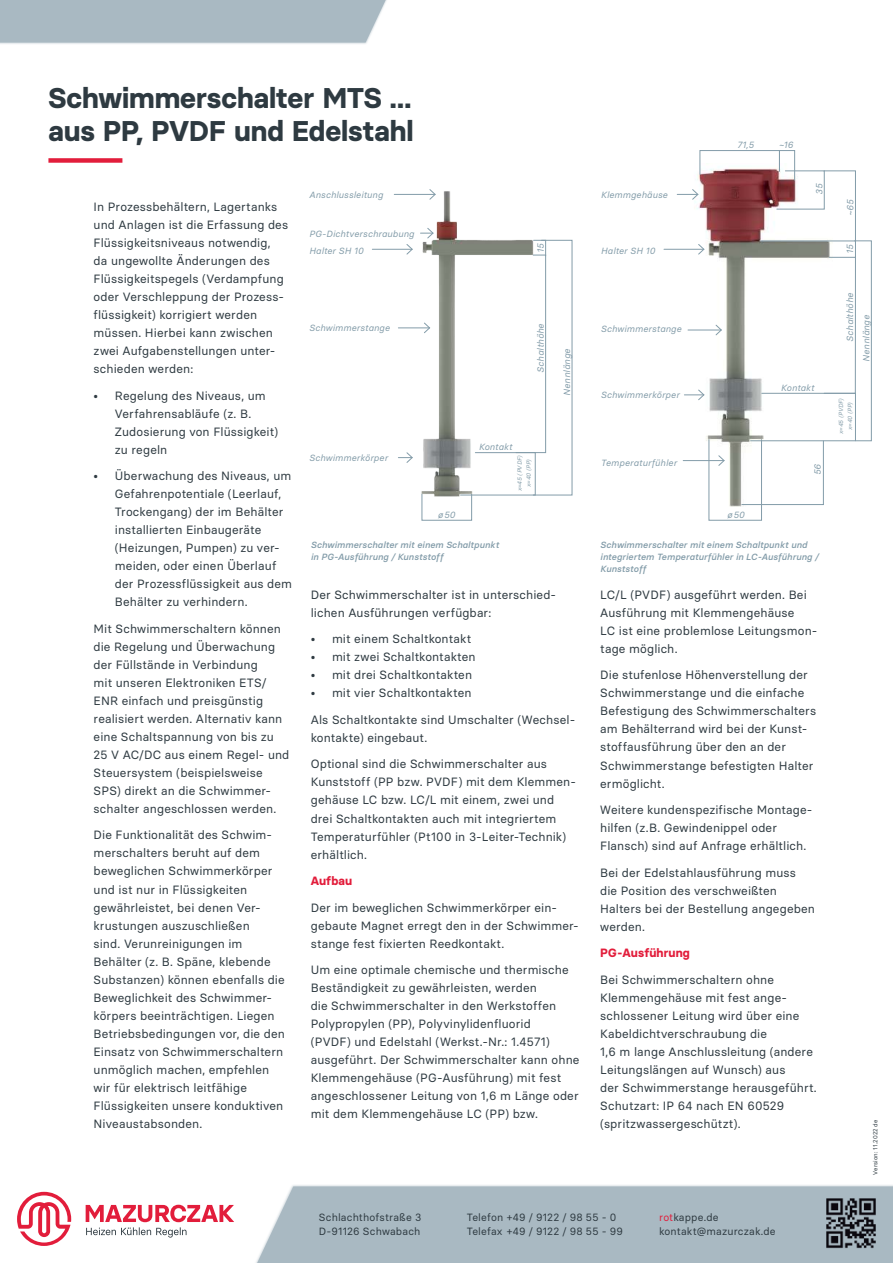
<style>
.page{position:relative;width:893px;height:1263px;background:#fff}
.page>*{position:absolute;margin:0;border:0;box-sizing:border-box;transform-origin:0 0}
.t1{font:700 28.5px/33px "Basier Square";color:#2e3a41}
.t2{font:12px/18px "Basier Square";letter-spacing:.01em;color:#2e3a41}
.t3{font:700 12px "Basier Square";letter-spacing:.015em;color:#e21d3b}
.t4{font:10.5px/13.5px "Basier Square";letter-spacing:.015em;color:#2e3a41}
.t5{font:italic 9px "Basier Square";letter-spacing:.015em;color:#839ca9}
.t6{font:italic 500 9px/12px "Basier Square";letter-spacing:.02em;color:#839ca9}
.t7{font:italic 6px/9px "Basier Square";letter-spacing:.015em;color:#839ca9;text-align:center}
.t8{font:6px "Basier Square";letter-spacing:.02em;color:#2e3a41}
.s1{color:#e21d3b}
</style>
<div class="page">
<div style="left:242px;top:1184px;width:651px;height:79px;background:#a9b9c2;opacity:.7"></div>
<div style="left:244px;top:1186px;width:649px;height:77px;background:#a9b9c2"></div>
<svg style="left:17px;top:1192px;width:54px;height:54px"></svg>
<svg style="left:86px;top:1205px;width:148px;height:32px"></svg>
<img style="left:825px;top:1197px;width:52px;height:52px">
<div style="left:0;top:0;width:413px;height:45px;background:#a9b9c2;opacity:.7"></div>
<svg style="left:0;top:0;width:411px;height:43px"></svg>
<img style="left:383px;top:191px;width:172px;height:330px">
<div style="left:48px;top:158px;width:74px;height:5px;background:#e21d3b"></div>
<div style="left:709px;top:439px;width:53px;height:82px;border:1px solid #839ca9"></div>
<svg style="left:398px;top:452px;width:15px;height:11px"></svg>
<hr style="left:664px;top:249px;width:40px;height:1px;background:#839ca9">
<hr style="left:372px;top:249px;width:40px;height:1px;background:#839ca9">
<svg style="left:406px;top:243px;width:7px;height:12px"></svg>
<hr style="left:394px;top:194px;width:41px;height:1px;background:#839ca9">
<svg style="left:429px;top:189px;width:7px;height:11px"></svg>
<svg style="left:420px;top:227px;width:14px;height:12px"></svg>
<hr style="left:398px;top:327px;width:32px;height:1px;background:#839ca9">
<svg style="left:423px;top:322px;width:8px;height:12px"></svg>
<div style="left:422px;top:494px;width:50px;height:27px;border:1px solid #839ca9"></div>
<svg style="left:677px;top:150px;width:195px;height:355px"></svg>
<svg style="left:460px;top:240px;width:113px;height:256px"></svg>
<h1 class="t1" style="left:48px;top:82px;width:367px">Schwimmerschalter MTS ... aus PP, PVDF und Edelstahl</h1>
<p class="t5" style="left:737px;top:141px;width:18px">71,5</p>
<p class="t5" style="left:779px;top:141px;width:16px">~16</p>
<p class="t2" style="left:94px;top:198px;width:196px">In Prozessbehältern, Lagertanks und Anlagen ist die Erfassung des<br>Flüssigkeitsniveaus notwendig,<br>da ungewollte Änderungen des<br>Flüssigkeitspegels (Verdampfung oder Verschleppung der Prozess&shy;flüssigkeit) korrigiert werden müssen. Hierbei kann zwischen zwei Aufgabenstellungen unter&shy;schieden werden:</p>
<p class="t2" style="left:115px;top:387px;width:165px;text-indent:-21px">• Regelung des Niveaus, um<br>Verfahrensabläufe (z. B.<br>Zudosierung von Flüssigkeit) zu regeln</p>
<p class="t2" style="left:115px;top:467px;width:179px;text-indent:-21px">• Überwachung des Niveaus, um<br>Gefahrenpotentiale (Leerlauf,<br>Trockengang) der im Behälter installierten Einbaugeräte (Heizungen, Pumpen) zu ver&shy;meiden, oder einen Überlauf der Prozessflüssigkeit aus dem<br>Behälter zu verhindern.</p>
<p class="t2" style="left:94px;top:620px;width:197px">Mit Schwimmerschaltern können die Regelung und Überwachung der Füllstände in Verbindung<br>mit unseren Elektroniken ETS/<br>ENR einfach und preisgünstig realisiert werden. Alternativ kann eine Schaltspannung von bis zu<br>25 V AC/DC aus einem Regel- und<br>Steuersystem (beispielsweise<br>SPS) direkt an die Schwimmer&shy;schalter angeschlossen werden.</p>
<p class="t2" style="left:94px;top:826px;width:193px">Die Funktionalität des Schwim&shy;merschalters beruht auf dem beweglichen Schwimmerkörper und ist nur in Flüssigkeiten gewährleistet, bei denen Ver&shy;krustungen auszuschließen<br>sind. Verunreinigungen im<br>Behälter (z. B. Späne, klebende<br>Substanzen) können ebenfalls die<br>Beweglichkeit des Schwimmer&shy;körpers beeinträchtigen. Liegen<br>Betriebsbedingungen vor, die den<br>Einsatz von Schwimmerschaltern unmöglich machen, empfehlen wir für elektrisch leitfähige<br>Flüssigkeiten unsere konduktiven<br>Niveaustabsonden.</p>
<p class="t5" style="left:309px;top:191px;width:75px">Anschlussleitung</p>
<p class="t5" style="left:309px;top:230px;width:107px">PG-Dichtverschraubung</p>
<p class="t5" style="left:601px;top:191px;width:68px">Klemmgehäuse</p>
<p class="t5" style="left:816px;top:195px;width:13px;rotate:-90deg">35</p>
<p class="t5" style="left:847px;top:216px;width:18px;rotate:-90deg">~65</p>
<p class="t5" style="left:537px;top:253px;width:11px;rotate:-90deg">15</p>
<p class="t5" style="left:846px;top:254px;width:11px;rotate:-90deg">15</p>
<p class="t5" style="left:846px;top:342px;width:51px;rotate:-90deg">Schalthöhe</p>
<p class="t5" style="left:309px;top:247px;width:56px">Halter SH 10</p>
<p class="t5" style="left:601px;top:247px;width:56px">Halter SH 10</p>
<p class="t5" style="left:537px;top:373px;width:51px;rotate:-90deg">Schalthöhe</p>
<p class="t5" style="left:309px;top:324px;width:82px">Schwimmerstange</p>
<p class="t5" style="left:601px;top:325px;width:82px">Schwimmerstange</p>
<p class="t5" style="left:563px;top:396px;width:48px;rotate:-90deg">Nennlänge</p>
<p class="t5" style="left:781px;top:384px;width:35px">Kontakt</p>
<p class="t5" style="left:601px;top:391px;width:80px">Schwimmerkörper</p>
<p class="t7" style="left:837px;top:434px;width:37px;rotate:-90deg">x=45 (PVDF) x=40 (PP)</p>
<p class="t5" style="left:309px;top:454px;width:80px">Schwimmerkörper</p>
<p class="t5" style="left:438px;top:512px;width:19px">ø 50</p>
<p class="t5" style="left:479px;top:443px;width:35px">Kontakt</p>
<p class="t7" style="left:516px;top:491px;width:37px;rotate:-90deg">x=45 (PVDF) x=40 (PP)</p>
<p class="t5" style="left:601px;top:459px;width:78px">Temperaturfühler</p>
<p class="t5" style="left:727px;top:512px;width:19px">ø 50</p>
<p class="t5" style="left:814px;top:475px;width:13px;rotate:-90deg">56</p>
<p class="t6" style="left:311px;top:539px;width:190px">Schwimmerschalter mit einem Schaltpunkt in PG-Ausführung / Kunststoff</p>
<p class="t6" style="left:600px;top:539px;width:220px">Schwimmerschalter mit einem Schaltpunkt und integriertem Temperaturfühler in LC-Ausführung /<br>Kunststoff</p>
<p class="t2" style="left:311px;top:586px;width:247px">Der Schwimmerschalter ist in unterschied&shy;lichen Ausführungen verfügbar:</p>
<p class="t2" style="left:311px;top:630px;width:162px">• mit einem Schaltkontakt</p>
<p class="t2" style="left:311px;top:648px;width:166px">• mit zwei Schaltkontakten</p>
<p class="t2" style="left:311px;top:666px;width:163px">• mit drei Schaltkontakten</p>
<p class="t2" style="left:311px;top:684px;width:162px">• mit vier Schaltkontakten</p>
<p class="t2" style="left:311px;top:711px;width:266px">Als Schaltkontakte sind Umschalter (Wechsel&shy;kontakte) eingebaut.</p>
<p class="t2" style="left:311px;top:755px;width:267px">Optional sind die Schwimmerschalter aus Kunststoff (PP bzw. PVDF) mit dem Klemmen&shy;gehäuse LC bzw. LC/L mit einem, zwei und drei Schaltkontakten auch mit integriertem Temperaturfühler (Pt100 in 3-Leiter-Technik) erhältlich.</p>
<p class="t3" style="left:311px;top:874px;width:43px">Aufbau</p>
<p class="t2" style="left:311px;top:898px;width:269px">Der im beweglichen Schwimmerkörper ein&shy;gebaute Magnet erregt den in der Schwimmer&shy;stange fest fixierten Reedkontakt.</p>
<p class="t2" style="left:311px;top:961px;width:270px">Um eine optimale chemische und thermische Beständigkeit zu gewährleisten, werden<br>die Schwimmerschalter in den Werkstoffen Polypropylen (PP), Polyvinylidenfluorid<br>(PVDF) und Edelstahl (Werkst.-Nr.: 1.4571) ausgeführt. Der Schwimmerschalter kann ohne Klemmengehäuse (PG-Ausführung) mit fest angeschlossener Leitung von 1,6 m Länge oder mit dem Klemmengehäuse LC (PP) bzw.</p>
<p class="t2" style="left:600px;top:586px;width:219px">LC/L (PVDF) ausgeführt werden. Bei<br>Ausführung mit Klemmengehäuse<br>LC ist eine problemlose Leitungsmon&shy;tage möglich.</p>
<p class="t2" style="left:600px;top:666px;width:217px">Die stufenlose Höhenverstellung der<br>Schwimmerstange und die einfache<br>Befestigung des Schwimmerschalters am Behälterrand wird bei der Kunst&shy;stoffausführung über den an der<br>Schwimmerstange befestigten Halter ermöglicht.</p>
<p class="t2" style="left:600px;top:801px;width:214px">Weitere kundenspezifische Montage&shy;hilfen (z.B. Gewindenippel oder<br>Flansch) sind auf Anfrage erhältlich.</p>
<p class="t2" style="left:600px;top:863px;width:216px">Bei der Edelstahlausführung muss die Position des verschweißten<br>Halters bei der Bestellung angegeben werden.</p>
<p class="t3" style="left:600px;top:946px;width:91px">PG-Ausführung</p>
<p class="t2" style="left:600px;top:970px;width:218px">Bei Schwimmerschaltern ohne<br>Klemmengehäuse mit fest ange&shy;schlossener Leitung wird über eine<br>Kabeldichtverschraubung die<br>1,6 m lange Anschlussleitung (andere<br>Leitungslängen auf Wunsch) aus<br>der Schwimmerstange herausgeführt.<br>Schutzart: IP 64 nach EN 60529 (spritzwassergeschützt).</p>
<p class="t5" style="left:863px;top:362px;width:48px;rotate:-90deg">Nennlänge</p>
<p class="t8" style="left:872px;top:1175px;width:57px;rotate:-90deg">Version: 11.2022 de</p>
<p class="t4" style="left:319px;top:1212px;width:104px">Schlachthofstraße 3<br>D-91126 Schwabach</p>
<p class="t4" style="left:467px;top:1212px;width:158px">Telefon +49 / 9122 / 98 55 - 0<br>Telefax +49 / 9122 / 98 55 - 99</p>
<p class="t4" style="left:659px;top:1212px;width:118px"><span class="s1">rot</span>kappe.de kontakt@mazurczak.de</p>
</div>
